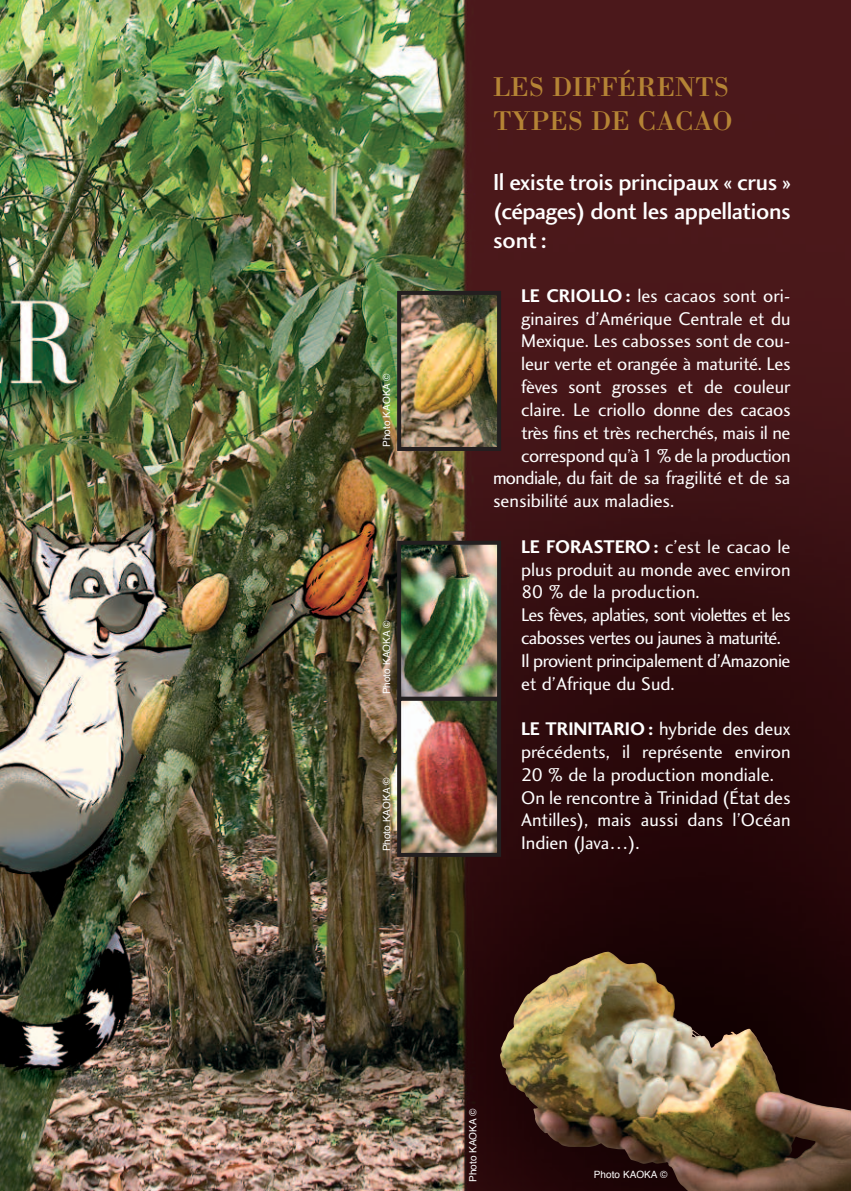
<style>
.page{position:relative;width:851px;height:1191px;background:#fff}
.page>*{position:absolute;margin:0;border:0;box-sizing:border-box;transform-origin:0 0}
.t1{font:28px/33.6px "Bodoni";color:#b58435}
.t2{font:24px/28.8px "Charlotte Sans Medium Plain";letter-spacing:-.02em;color:#fff;text-align:justify}
.t3{font:19px/22.8px "Charlotte Sans Book Plain";letter-spacing:-.005em;color:#fff}
.t4{font:19px/22.8px "Charlotte Sans Book Plain";letter-spacing:-.025em;color:#fff}
.t5{font:19px "Charlotte Sans Book Plain";letter-spacing:-.03em;color:#fff}
.t6{font:10px "Helvetica";color:#fff}
.s1{font-family:"Charlotte Sans Bold Plain"}
</style>
<div class="page">
<img style="left:0;top:0;width:850px;height:1191px">
<img style="left:499px;top:951px;width:351px;height:160px">
<img style="left:402px;top:546px;width:94px;height:150px">
<div style="left:397px;top:541px;width:104px;height:160px;border:4px solid #231f20"></div>
<img style="left:402px;top:702px;width:94px;height:150px">
<div style="left:397px;top:697px;width:104px;height:160px;border:4px solid #231f20"></div>
<img style="left:402px;top:296px;width:94px;height:150px">
<div style="left:397px;top:291px;width:104px;height:160px;border:4px solid #231f20"></div>
<p class="t6" style="left:382px;top:447px;width:75px;rotate:-90deg">Photo KAOKA ©</p>
<p class="t6" style="left:382px;top:694px;width:75px;rotate:-90deg">Photo KAOKA ©</p>
<p class="t6" style="left:382px;top:851px;width:75px;rotate:-90deg">Photo KAOKA ©</p>
<h1 class="t1" style="left:493px;top:70px;width:241px">LES DIFFÉRENTS<br>TYPES DE CACAO</h1>
<p class="t2" style="left:493px;top:170px;width:299px">Il existe trois principaux « crus » (cépages) dont les appellations sont:</p>
<p class="t3" style="left:521px;top:286px;width:271px"><span class="s1">LE CRIOLLO:</span> les cacaos sont ori-</p>
<p class="t3" style="left:521px;top:309px;width:271px">ginaires d’Amérique Centrale et du</p>
<p class="t3" style="left:521px;top:331px;width:271px">Mexique. Les cabosses sont de cou-</p>
<p class="t3" style="left:521px;top:354px;width:271px">leur verte et orangée à maturité. Les</p>
<p class="t3" style="left:521px;top:377px;width:271px">fèves sont grosses et de couleur</p>
<p class="t3" style="left:521px;top:400px;width:271px">claire. Le criollo donne des cacaos</p>
<p class="t3" style="left:521px;top:423px;width:271px">très fins et très recherchés, mais il ne</p>
<p class="t5" style="left:521px;top:448px;width:271px">correspond qu’à 1 % de la production</p>
<p class="t5" style="left:493px;top:471px;width:299px">mondiale, du fait de sa fragilité et de sa</p>
<p class="t3" style="left:493px;top:491px;width:183px">sensibilité aux maladies.</p>
<p class="t4" style="left:521px;top:537px;width:271px"><span class="s1">LE FORASTERO:</span> c’est le cacao le plus produit au monde avec environ<br>80 % de la production.<br>Les fèves, aplaties, sont violettes et les cabosses vertes ou jaunes à maturité.<br>Il provient principalement d’Amazonie et d’Afrique du Sud.</p>
<p class="t3" style="left:521px;top:719px;width:271px"><span class="s1">LE TRINITARIO:</span> hybride des deux précédents, il représente environ<br>20 % de la production mondiale.<br>On le rencontre à Trinidad (État des<br>Antilles), mais aussi dans l’Océan<br>Indien (Java…).</p>
<p class="t6" style="left:468px;top:1182px;width:75px;rotate:-90deg">Photo KAOKA ©</p>
<p class="t6" style="left:593px;top:1170px;width:75px">Photo KAOKA ©</p>
</div>
